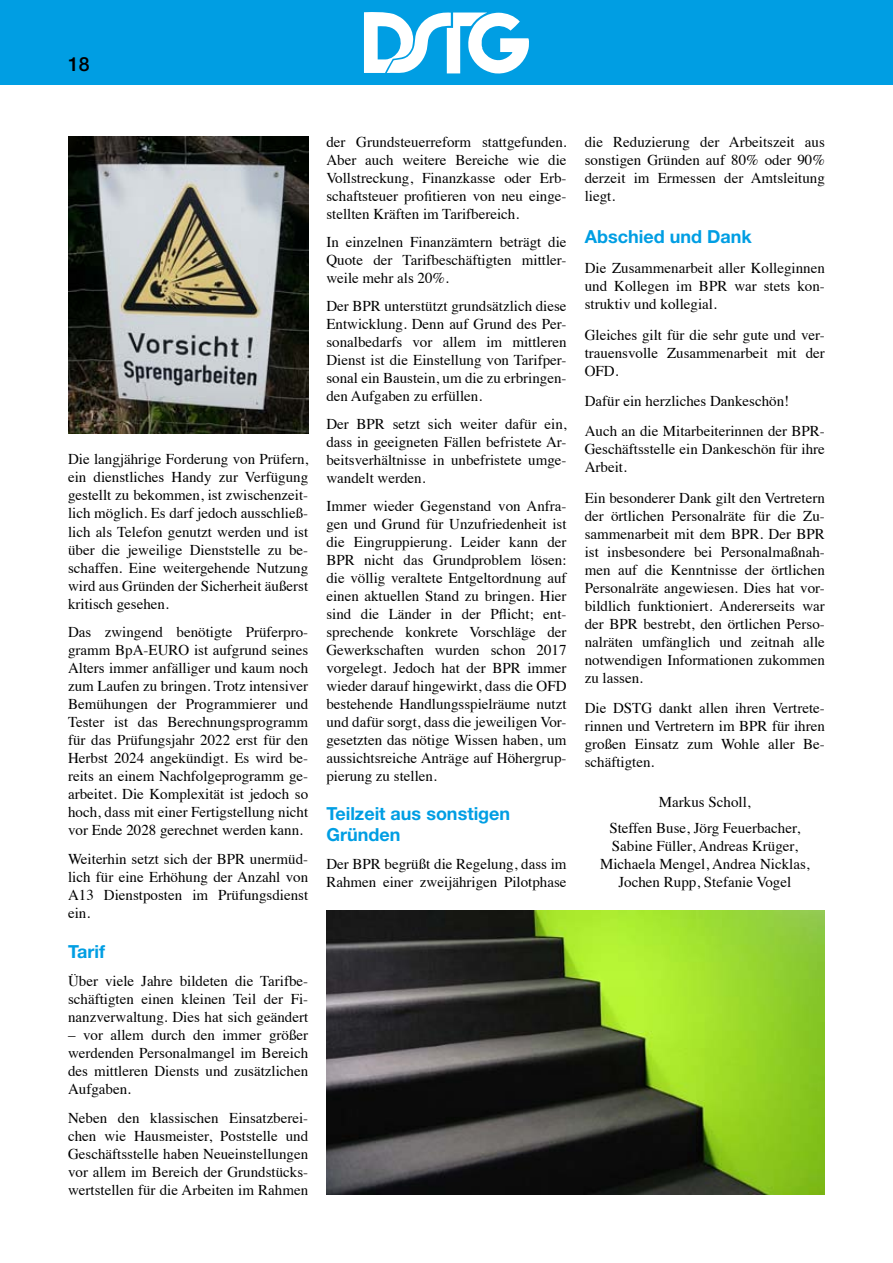
<style>
.page{position:relative;width:893px;height:1263px;background:#fff}
.page>*{position:absolute;margin:0;border:0;box-sizing:border-box;transform-origin:0 0}
.t1{font:500 19.5px "Helvetica Neue";color:#000}
.t2{font:700 18px/21px "Helvetica Neue";color:#009ee3}
.t3{font:15px/18px "Times";color:#000;text-align:justify}
</style>
<div class="page">
<div style="left:0;top:0;width:893px;height:85px;background:#009ee3"></div>
<svg style="left:364px;top:12px;width:165px;height:62px"></svg>
<img style="left:68px;top:136px;width:240px;height:298px">
<img style="left:326px;top:910px;width:499px;height:285px">
<h1 class="t1" style="left:68px;top:52px;width:23px">18</h1>
<p class="t3" style="left:68px;top:449px;width:242px">Die langjährige Forderung von Prüfern, ein dienstliches Handy zur Verfügung gestellt zu bekommen, ist zwischenzeit&shy;lich möglich. Es darf jedoch ausschließ&shy;lich als Telefon genutzt werden und ist über die jeweilige Dienststelle zu be&shy;schaffen. Eine weitergehende Nutzung wird aus Gründen der Sicherheit äußerst kritisch gesehen.</p>
<p class="t3" style="left:68px;top:622px;width:242px">Das zwingend benötigte Prüferpro&shy;gramm BpA-EURO ist aufgrund seines Alters immer anfälliger und kaum noch zum Laufen zu bringen. Trotz intensiver Bemühungen der Programmierer und Tester ist das Berechnungsprogramm für das Prüfungsjahr 2022 erst für den Herbst 2024 angekündigt. Es wird be&shy;reits an einem Nachfolgeprogramm ge&shy;arbeitet. Die Komplexität ist jedoch so hoch, dass mit einer Fertigstellung nicht vor Ende 2028 gerechnet werden kann.</p>
<p class="t3" style="left:68px;top:848px;width:242px">Weiterhin setzt sich der BPR unermüd&shy;lich für eine Erhöhung der Anzahl von A13 Dienstposten im Prüfungsdienst ein.</p>
<p class="t2" style="left:68px;top:940px;width:38px">Tarif</p>
<p class="t3" style="left:68px;top:971px;width:242px">Über viele Jahre bildeten die Tarifbe&shy;schäftigten einen kleinen Teil der Fi&shy;nanzverwaltung. Dies hat sich geändert</p>
<p class="t3" style="left:68px;top:1025px;width:242px">– vor allem durch den immer größer werdenden Personalmangel im Bereich des mittleren Diensts und zusätzlichen Aufgaben.</p>
<p class="t3" style="left:68px;top:1107px;width:242px">Neben den klassischen Einsatzberei&shy;chen wie Hausmeister, Poststelle und Geschäftsstelle haben Neueinstellungen vor allem im Bereich der Grundstücks&shy;wertstellen für die Arbeiten im Rahmen</p>
<p class="t3" style="left:326px;top:132px;width:242px;text-align:left">der Grundsteuerreform stattgefunden.<br>Aber auch weitere Bereiche wie die Vollstreckung, Finanzkasse oder Erb&shy;schaftsteuer profitieren von neu einge&shy;stellten Kräften im Tarifbereich.</p>
<p class="t3" style="left:326px;top:232px;width:242px">In einzelnen Finanzämtern beträgt die Quote der Tarifbeschäftigten mittler&shy;weile mehr als 20%.</p>
<p class="t3" style="left:326px;top:296px;width:242px">Der BPR unterstützt grundsätzlich diese Entwicklung. Denn auf Grund des Per&shy;sonalbedarfs vor allem im mittleren Dienst ist die Einstellung von Tarifper&shy;sonal ein Baustein, um die zu erbringen&shy;den Aufgaben zu erfüllen.</p>
<p class="t3" style="left:326px;top:414px;width:242px">Der BPR setzt sich weiter dafür ein, dass in geeigneten Fällen befristete Ar&shy;beitsverhältnisse in unbefristete umge&shy;wandelt werden.</p>
<p class="t3" style="left:326px;top:495px;width:242px">Immer wieder Gegenstand von Anfra&shy;gen und Grund für Unzufriedenheit ist die Eingruppierung. Leider kann der BPR nicht das Grundproblem lösen: die völlig veraltete Entgeltordnung auf einen aktuellen Stand zu bringen. Hier sind die Länder in der Pflicht; ent&shy;sprechende konkrete Vorschläge der Gewerkschaften wurden schon 2017 vorgelegt. Jedoch hat der BPR immer wieder darauf hingewirkt, dass die OFD bestehende Handlungsspielräume nutzt und dafür sorgt, dass die jeweiligen Vor&shy;gesetzten das nötige Wissen haben, um aussichtsreiche Anträge auf Höhergrup&shy;pierung zu stellen.</p>
<p class="t2" style="left:326px;top:802px;width:185px">Teilzeit aus sonstigen<br>Gründen</p>
<p class="t3" style="left:326px;top:853px;width:242px">Der BPR begrüßt die Regelung, dass im<br>Rahmen einer zweijährigen Pilotphase</p>
<p class="t3" style="left:585px;top:132px;width:242px">die Reduzierung der Arbeitszeit aus sonstigen Gründen auf 80% oder 90% derzeit im Ermessen der Amtsleitung liegt.</p>
<p class="t2" style="left:585px;top:225px;width:169px">Abschied und Dank</p>
<p class="t3" style="left:585px;top:258px;width:242px">Die Zusammenarbeit aller Kolleginnen und Kollegen im BPR war stets kon&shy;struktiv und kollegial.</p>
<p class="t3" style="left:585px;top:324px;width:242px">Gleiches gilt für die sehr gute und ver&shy;trauensvolle Zusammenarbeit mit der OFD.</p>
<p class="t3" style="left:585px;top:384px;width:242px;line-height:30.5px">Dafür ein herzliches Dankeschön!<br>Auch an die Mitarbeiterinnen der BPR-</p>
<p class="t3" style="left:585px;top:439px;width:242px">Geschäftsstelle ein Dankeschön für ihre<br>Arbeit.</p>
<p class="t3" style="left:585px;top:488px;width:242px">Ein besonderer Dank gilt den Vertretern der örtlichen Personalräte für die Zu&shy;sammenarbeit mit dem BPR. Der BPR ist insbesondere bei Personalmaßnah&shy;men auf die Kenntnisse der örtlichen Personalräte angewiesen. Dies hat vor&shy;bildlich funktioniert. Andererseits war der BPR bestrebt, den örtlichen Perso&shy;nalräten umfänglich und zeitnah alle notwendigen Informationen zukommen zu lassen.</p>
<p class="t3" style="left:585px;top:698px;width:242px">Die DSTG dankt allen ihren Vertrete&shy;rinnen und Vertretern im BPR für ihren großen Einsatz zum Wohle aller Be&shy;schäftigten.</p>
<p class="t3" style="left:609px;top:787px;width:192px;line-height:26px;text-align:center">Markus Scholl,<br>Steffen Buse, Jörg Feuerbacher,</p>
<p class="t3" style="left:600px;top:835px;width:211px;text-align:center">Sabine Füller, Andreas Krüger,<br>Michaela Mengel, Andrea Nicklas,<br>Jochen Rupp, Stefanie Vogel</p>
</div>
